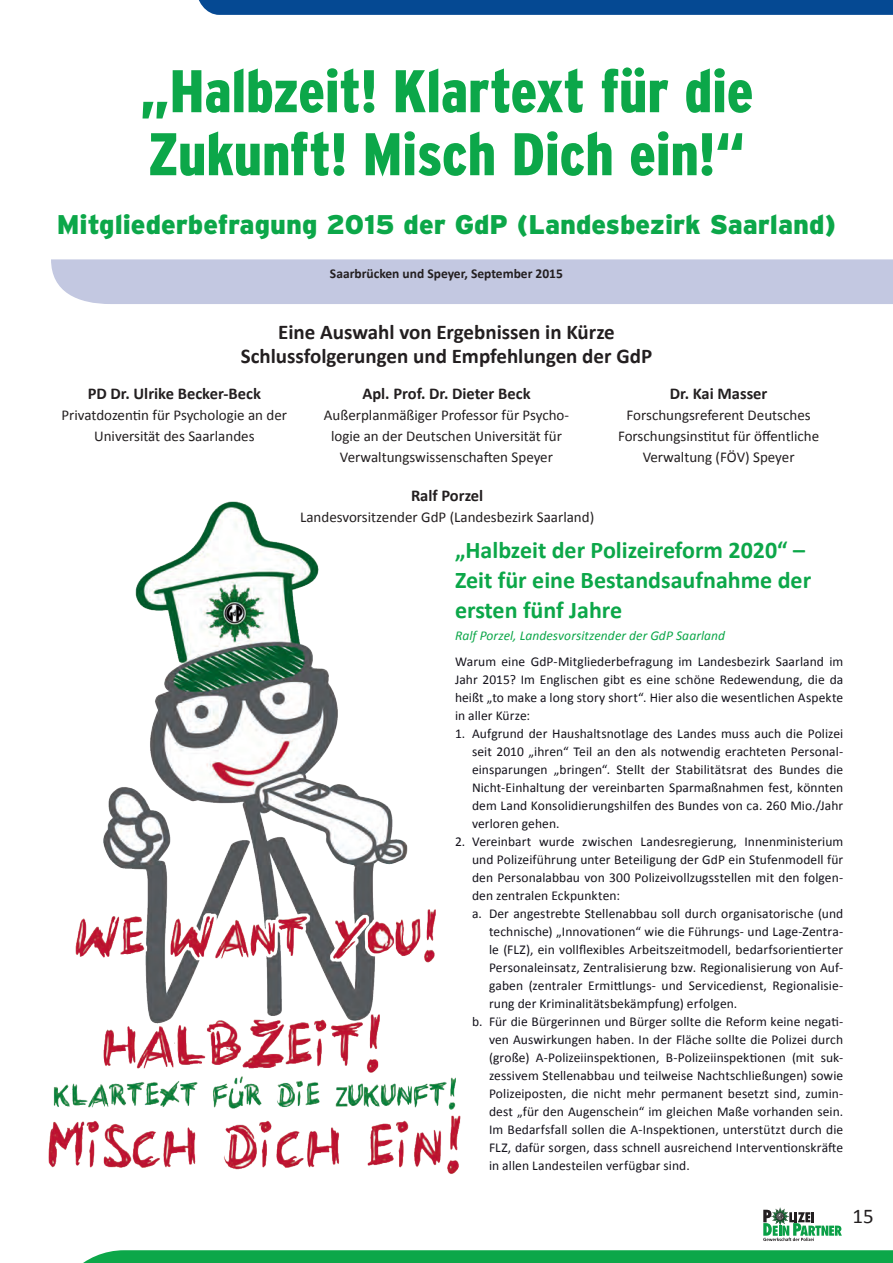
<style>
.page{position:relative;width:893px;height:1263px;background:#fff}
.page>*{position:absolute;margin:0;border:0;box-sizing:border-box;transform-origin:0 0}
.t1{font:900 condensed 60px/63px "Interstate";color:#0ca749}
.t2{font:900 27px "Interstate";color:#0ca749}
.t3{font:700 24px/30px "Calibri";color:#0ca749}
.t4{font:700 21px/24px "Calibri";color:#231f20;text-align:center}
.t5{font:21px "Calibri";color:#231f20}
.t6{font:700 16.5px "Calibri";color:#231f20}
.t7{font:15px/21px "Calibri";color:#231f20;text-align:center}
.t8{font:13.5px/18px "Calibri";letter-spacing:.005em;color:#14121b;text-align:justify}
.t9{font:italic 13.5px "Calibri";letter-spacing:.005em;color:#0ca749}
.t10{font:700 13.5px "Calibri";color:#231f20}
</style>
<div class="page">
<svg style="left:198px;top:0;width:695px;height:15px;background:#094c94"></svg>
<svg style="left:83px;top:1250px;width:810px;height:13px;background:#14aa4f"></svg>
<svg style="left:763px;top:1208px;width:79px;height:33px"></svg>
<div style="left:51px;top:259px;width:842px;height:45px;background:#c3c8e1"></div>
<img style="left:48px;top:501px;width:413px;height:673px">
<h1 class="t1" style="left:140px;top:59px;width:615px">„Halbzeit! Klartext für die<br>Zukunft! Misch Dich ein!“</h1>
<h2 class="t2" style="left:57px;top:209px;width:781px">Mitgliederbefragung 2015 der GdP (Landesbezirk Saarland)</h2>
<p class="t10" style="left:330px;top:265px;width:235px">Saarbrücken und Speyer, September 2015</p>
<h3 class="t4" style="left:241px;top:319px;width:413px">Eine Auswahl von Ergebnissen in Kürze<br>Schlussfolgerungen und Empfehlungen der GdP</h3>
<p class="t6" style="left:88px;top:384px;width:175px">PD Dr. Ulrike Becker-Beck</p>
<p class="t7" style="left:62px;top:404px;width:227px">Privatdozentin für Psychologie an der<br>Universität des Saarlandes</p>
<p class="t6" style="left:362px;top:384px;width:170px">Apl. Prof. Dr. Dieter Beck</p>
<p class="t7" style="left:324px;top:404px;width:247px">Außerplanmäßiger Professor für Psycho&shy;logie an der Deutschen Universität für<br>Verwaltungswissenschaften Speyer</p>
<p class="t6" style="left:670px;top:384px;width:99px">Dr. Kai Masser</p>
<p class="t7" style="left:618px;top:404px;width:203px">Forschungsreferent Deutsches<br>Forschungsinstitut für öffentliche<br>Verwaltung (FÖV) Speyer</p>
<p class="t6" style="left:411px;top:486px;width:74px">Ralf Porzel</p>
<p class="t7" style="left:300px;top:506px;width:296px">Landesvorsitzender GdP (Landesbezirk Saarland)</p>
<h3 class="t3" style="left:455px;top:534px;width:358px">„Halbzeit der Polizeireform 2020“ –<br>Zeit für eine Bestandsaufnahme der ersten fünf Jahre</h3>
<p class="t9" style="left:455px;top:627px;width:272px">Ralf Porzel, Landesvorsitzender der GdP Saarland</p>
<p class="t8" style="left:455px;top:652px;width:390px">Warum eine GdP-Mitgliederbefragung im Landesbezirk Saarland im Jahr 2015? Im Englischen gibt es eine schöne Redewendung, die da heißt „to make a long story short“. Hier also die wesentlichen Aspekte in aller Kürze:</p>
<p class="t8" style="left:472px;top:724px;width:373px;text-indent:-17px">1. Aufgrund der Haushaltsnotlage des Landes muss auch die Polizei seit 2010 „ihren“ Teil an den als notwendig erachteten Personal&shy;einsparungen „bringen“. Stellt der Stabilitätsrat des Bundes die Nicht-Einhaltung der vereinbarten Sparmaßnahmen fest, könnten dem Land Konsolidierungshilfen des Bundes von ca. 260 Mio./Jahr verloren gehen.</p>
<p class="t8" style="left:455px;top:832px;width:390px">2. Vereinbart wurde zwischen Landesregierung, Innenministerium</p>
<p class="t8" style="left:472px;top:850px;width:373px">und Polizeiführung unter Beteiligung der GdP ein Stufenmodell für</p>
<p class="t8" style="left:472px;top:868px;width:373px">den Personalabbau von 300 Polizeivollzugsstellen mit den folgen-</p>
<p class="t8" style="left:472px;top:886px;width:149px">den zentralen Eckpunkten:</p>
<p class="t8" style="left:472px;top:904px;width:373px">a. Der angestrebte Stellenabbau soll durch organisatorische (und</p>
<p class="t8" style="left:489px;top:922px;width:356px">technische) „Innovationen“ wie die Führungs- und Lage-Zentra-</p>
<p class="t8" style="left:489px;top:940px;width:356px">le (FLZ), ein vollflexibles Arbeitszeitmodell, bedarfsorientierter</p>
<p class="t8" style="left:489px;top:958px;width:356px">Personaleinsatz, Zentralisierung bzw. Regionalisierung von Auf-</p>
<p class="t8" style="left:489px;top:976px;width:356px">gaben (zentraler Ermittlungs- und Servicedienst, Regionalisie-</p>
<p class="t8" style="left:489px;top:994px;width:250px">rung der Kriminalitätsbekämpfung) erfolgen.</p>
<p class="t8" style="left:472px;top:1012px;width:373px">b. Für die Bürgerinnen und Bürger sollte die Reform keine negati-</p>
<p class="t8" style="left:489px;top:1030px;width:356px">ven Auswirkungen haben. In der Fläche sollte die Polizei durch</p>
<p class="t8" style="left:489px;top:1048px;width:356px">(große) A-Polizeiinspektionen, B-Polizeiinspektionen (mit suk-</p>
<p class="t8" style="left:489px;top:1066px;width:356px">zessivem Stellenabbau und teilweise Nachtschließungen) sowie</p>
<p class="t8" style="left:489px;top:1084px;width:356px">Polizeiposten, die nicht mehr permanent besetzt sind, zumin-</p>
<p class="t8" style="left:489px;top:1102px;width:356px">dest „für den Augenschein“ im gleichen Maße vorhanden sein.</p>
<p class="t8" style="left:489px;top:1120px;width:356px">Im Bedarfsfall sollen die A-Inspektionen, unterstützt durch die</p>
<p class="t8" style="left:489px;top:1138px;width:356px">FLZ, dafür sorgen, dass schnell ausreichend Interventionskräfte</p>
<p class="t8" style="left:489px;top:1156px;width:202px">in allen Landesteilen verfügbar sind.</p>
<h3 class="t5" style="left:853px;top:1203px;width:23px">15</h3>
</div>
